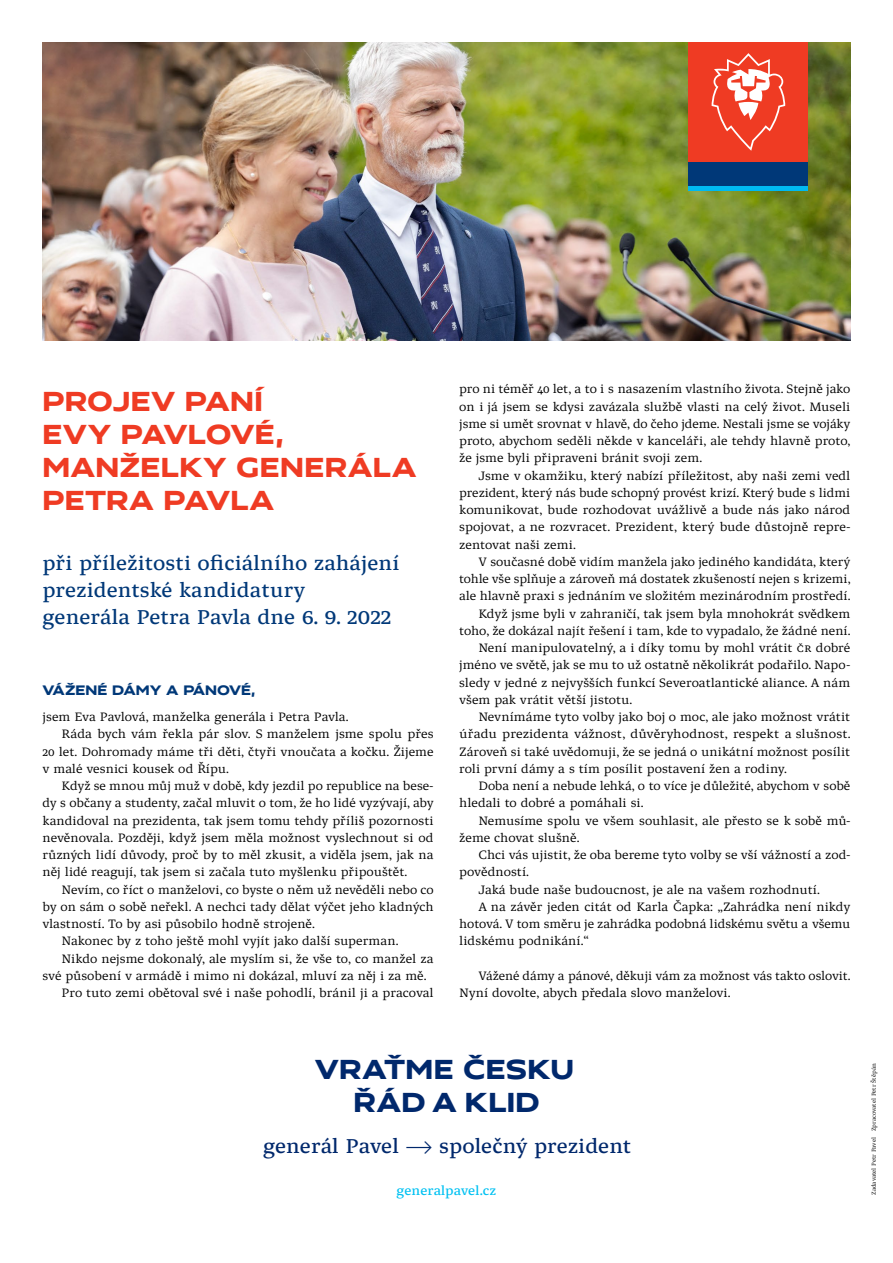
<style>
.page{position:relative;width:893px;height:1263px;background:#fff}
.page>*{position:absolute;margin:0;border:0;box-sizing:border-box;transform-origin:0 0}
.t1{font:700 25.5px/33px "Hrot Premium";letter-spacing:.005em;color:#ef3b23}
.t2{font:700 25.5px/33px "Hrot Premium";letter-spacing:.005em;color:#00286c;text-align:center}
.t3{font:500 21px/27px "Novina Premium";letter-spacing:-.005em;color:#003878}
.t4{font:500 21px "Novina Premium";letter-spacing:-.01em;color:#00286c}
.t5{font:500 13.5px "Novina Premium";letter-spacing:-.015em;color:#00c1f2}
.t6{font:12.75px/17.2px "Novina Premium";letter-spacing:-.01em;color:#000;text-align:justify}
.t7{font:700 12.75px "Hrot Premium";color:#003878}
.t8{font:6px "Novina Premium";letter-spacing:-.01em;color:#000}
</style>
<div class="page">
<img style="left:43px;top:43px;width:807px;height:297px">
<div style="left:689px;top:185px;width:119px;height:6px;background:#00b9f1"></div>
<div style="left:689px;top:162px;width:119px;height:23px;background:#003878"></div>
<div style="left:689px;top:43px;width:119px;height:119px;background:#ef3b23"></div>
<svg style="left:712px;top:53px;width:73px;height:98px"></svg>
<h1 class="t1" style="left:43px;top:385px;width:376px">PROJEV PANÍ<br>EVY PAVLOVÉ,<br>MANŽELKY GENERÁLA<br>PETRA PAVLA</h1>
<h2 class="t3" style="left:43px;top:550px;width:359px">při příležitosti oficiálního zahájení prezidentské kandidatury<br>generála Petra Pavla dne 6. 9. 2022</h2>
<p class="t7" style="left:43px;top:682px;width:214px">VÁŽENÉ DÁMY A PÁNOVÉ,</p>
<p class="t6" style="left:43px;top:708px;width:308px">jsem Eva Pavlová, manželka generála i Petra Pavla.</p>
<p class="t6" style="left:62px;top:725px;width:374px">Ráda bych vám řekla pár slov. S manželem jsme spolu přes</p>
<p class="t6" style="left:43px;top:743px;width:393px">20 let. Dohromady máme tři děti, čtyři vnoučata a kočku. Žijeme</p>
<p class="t6" style="left:43px;top:760px;width:188px">v malé vesnici kousek od Řípu.</p>
<p class="t6" style="left:62px;top:777px;width:374px">Když se mnou můj muž v době, kdy jezdil po republice na bese-</p>
<p class="t6" style="left:43px;top:794px;width:393px">dy s občany a studenty, začal mluvit o tom, že ho lidé vyzývají, aby</p>
<p class="t6" style="left:43px;top:812px;width:393px">kandidoval na prezidenta, tak jsem tomu tehdy příliš pozornosti</p>
<p class="t6" style="left:43px;top:829px;width:393px">nevěnovala. Později, když jsem měla možnost vyslechnout si od</p>
<p class="t6" style="left:43px;top:846px;width:393px">různých lidí důvody, proč by to měl zkusit, a viděla jsem, jak na</p>
<p class="t6" style="left:43px;top:863px;width:366px">něj lidé reagují, tak jsem si začala tuto myšlenku připouštět.</p>
<p class="t6" style="left:62px;top:881px;width:373px">Nevím, co říct o manželovi, co byste o něm už nevěděli nebo co</p>
<p class="t6" style="left:43px;top:898px;width:393px">by on sám o sobě neřekl. A nechci tady dělat výčet jeho kladných</p>
<p class="t6" style="left:43px;top:915px;width:274px">vlastností. To by asi působilo hodně strojeně.</p>
<p class="t6" style="left:62px;top:932px;width:338px">Nakonec by z toho ještě mohl vyjít jako další superman.</p>
<p class="t6" style="left:62px;top:950px;width:374px">Nikdo nejsme dokonalý, ale myslím si, že vše to, co manžel za</p>
<p class="t6" style="left:43px;top:967px;width:386px">své působení v armádě i mimo ni dokázal, mluví za něj i za mě.</p>
<p class="t6" style="left:62px;top:984px;width:374px">Pro tuto zemi obětoval své i naše pohodlí, bránil ji a pracoval</p>
<p class="t6" style="left:459px;top:380px;width:393px">pro ni téměř 40 let, a to i s nasazením vlastního života. Stejně jako on i já jsem se kdysi zavázala službě vlasti na celý život. Museli jsme si umět srovnat v hlavě, do čeho jdeme. Nestali jsme se vojáky proto, abychom seděli někde v kanceláři, ale tehdy hlavně proto, že jsme byli připraveni bránit svoji zem.</p>
<p class="t6" style="left:459px;top:467px;width:393px;text-indent:19px">Jsme v okamžiku, který nabízí příležitost, aby naši zemi vedl prezident, který nás bude schopný provést krizí. Který bude s lidmi komunikovat, bude rozhodovat uvážlivě a bude nás jako národ spojovat, a ne rozvracet. Prezident, který bude důstojně repre&shy;zentovat naši zemi.</p>
<p class="t6" style="left:478px;top:553px;width:374px">V současné době vidím manžela jako jediného kandidáta, který</p>
<p class="t6" style="left:459px;top:570px;width:393px">tohle vše splňuje a zároveň má dostatek zkušeností nejen s krizemi,</p>
<p class="t6" style="left:459px;top:587px;width:393px">ale hlavně praxi s jednáním ve složitém mezinárodním prostředí.</p>
<p class="t6" style="left:478px;top:605px;width:374px">Když jsme byli v zahraničí, tak jsem byla mnohokrát svědkem</p>
<p class="t6" style="left:459px;top:622px;width:393px">toho, že dokázal najít řešení i tam, kde to vypadalo, že žádné není.</p>
<p class="t6" style="left:478px;top:639px;width:374px">Není manipulovatelný, a i díky tomu by mohl vrátit ČR dobré</p>
<p class="t6" style="left:459px;top:656px;width:393px">jméno ve světě, jak se mu to už ostatně několikrát podařilo. Napo-</p>
<p class="t6" style="left:459px;top:674px;width:393px">sledy v jedné z nejvyšších funkcí Severoatlantické aliance. A nám</p>
<p class="t6" style="left:459px;top:691px;width:174px">všem pak vrátit větší jistotu.</p>
<p class="t6" style="left:478px;top:708px;width:374px">Nevnímáme tyto volby jako boj o moc, ale jako možnost vrátit</p>
<p class="t6" style="left:459px;top:725px;width:393px">úřadu prezidenta vážnost, důvěryhodnost, respekt a slušnost.</p>
<p class="t6" style="left:459px;top:743px;width:393px">Zároveň si také uvědomuji, že se jedná o unikátní možnost posílit</p>
<p class="t6" style="left:459px;top:760px;width:329px">roli první dámy a s tím posílit postavení žen a rodiny.</p>
<p class="t6" style="left:478px;top:777px;width:374px">Doba není a nebude lehká, o to více je důležité, abychom v sobě</p>
<p class="t6" style="left:459px;top:794px;width:186px">hledali to dobré a pomáhali si.</p>
<p class="t6" style="left:478px;top:812px;width:374px">Nemusíme spolu ve všem souhlasit, ale přesto se k sobě mů-</p>
<p class="t6" style="left:459px;top:829px;width:122px">žeme chovat slušně.</p>
<p class="t6" style="left:478px;top:846px;width:374px">Chci vás ujistit, že oba bereme tyto volby se vší vážností a zod-</p>
<p class="t6" style="left:459px;top:863px;width:71px">povědností.</p>
<p class="t6" style="left:478px;top:881px;width:343px">Jaká bude naše budoucnost, je ale na vašem rozhodnutí.</p>
<p class="t6" style="left:478px;top:898px;width:374px">A na závěr jeden citát od Karla Čapka: „Zahrádka není nikdy</p>
<p class="t6" style="left:459px;top:915px;width:393px">hotová. V tom směru je zahrádka podobná lidskému světu a všemu</p>
<p class="t6" style="left:459px;top:932px;width:131px">lidskému podnikání.“</p>
<p class="t6" style="left:459px;top:967px;width:393px;text-indent:19px">Vážené dámy a pánové, děkuji vám za možnost vás takto oslovit.<br>Nyní dovolte, abych předala slovo manželovi.</p>
<h1 class="t2" style="left:315px;top:1053px;width:261px">VRAŤME ČESKU<br>ŘÁD A KLID</h1>
<h2 class="t4" style="left:263px;top:1133px;width:370px">generál Pavel ⟶ společný prezident</h2>
<p class="t5" style="left:397px;top:1182px;width:101px">generalpavel.cz</p>
<p class="t8" style="left:870px;top:1195px;width:133px;rotate:-90deg">Zadavatel Petr Pavel Zpracovatel Petr Štěpán</p>
</div>
